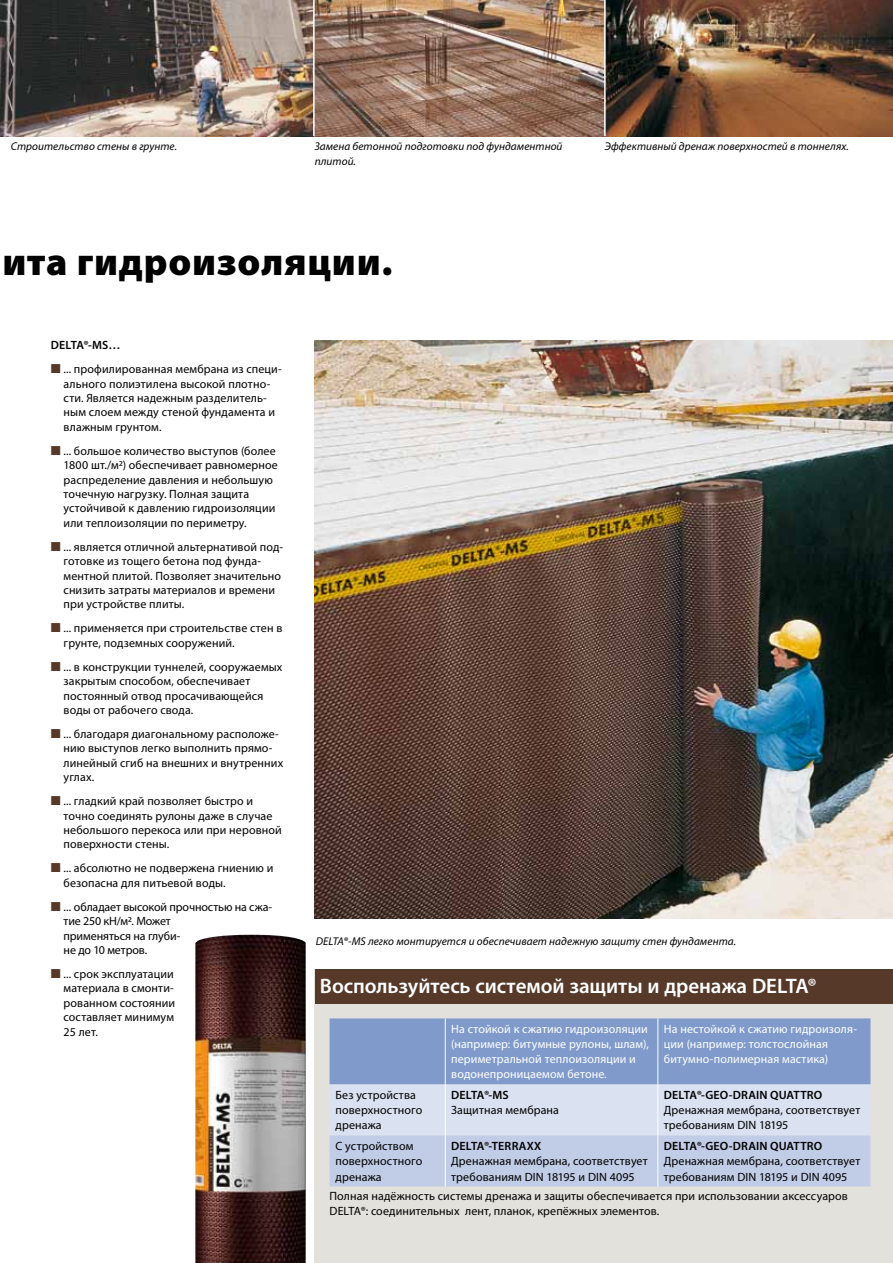
<style>
.page{position:relative;width:893px;height:1263px;background:#fff}
.page>*{position:absolute;margin:0;border:0;box-sizing:border-box;transform-origin:0 0}
.t1{font:900 39px "Myriad Pro";letter-spacing:.02em;color:#000}
.t2{font:600 21px "Myriad Pro";letter-spacing:-.005em;color:#fff}
.t3{font:12px/14.4px "Myriad Pro";letter-spacing:.01em;color:#000}
.t4{font:12px/15px "Myriad Pro";letter-spacing:.01em;color:#fff}
.t5{font:12px/14.4px "Myriad Pro";letter-spacing:-.01em;color:#000}
.t6{font:600 12px "Myriad Pro";letter-spacing:.01em;color:#000}
.t7{font:italic 11.25px/15px "Myriad Pro";letter-spacing:.005em;color:#000}
</style>
<div class="page">
<img style="left:606px;top:0;width:287px;height:136px">
<img style="left:0;top:0;width:313px;height:136px">
<img style="left:315px;top:340px;width:578px;height:578px">
<div style="left:315px;top:969px;width:578px;height:294px;background:#e2e1dc"></div>
<div style="left:316px;top:969px;width:577px;height:34px;background:#563928"></div>
<svg style="left:330px;top:1018px;width:540px;height:168px;background:#afbfde"></svg>
<hr style="left:445px;top:1018px;width:1px;height:66px;background:#fff">
<hr style="left:657px;top:1018px;width:1px;height:66px;background:#fff">
<hr style="left:445px;top:1084px;width:1px;height:51px;background:#fff">
<hr style="left:657px;top:1084px;width:1px;height:51px;background:#fff">
<hr style="left:445px;top:1135px;width:1px;height:51px;background:#fff">
<hr style="left:657px;top:1135px;width:1px;height:51px;background:#fff">
<img style="left:315px;top:0;width:289px;height:136px">
<img style="left:195px;top:935px;width:111px;height:328px">
<p class="t7" style="left:11px;top:138px;width:168px">Строительство стены в грунте.</p>
<p class="t7" style="left:315px;top:138px;width:249px">Замена бетонной подготовки под фундаментной плитой.</p>
<p class="t7" style="left:605px;top:138px;width:246px">Эффективный дренаж поверхностей в тоннелях.</p>
<h1 class="t1" style="left:2px;top:236px;width:392px">ита гидроизоляции.</h1>
<p class="t6" style="left:51px;top:337px;width:71px">DELTA®-MS…</p>
<p class="t3" style="left:63px;top:362px;width:220px">... профилированная мембрана из специ&shy;ального полиэтилена высокой плотно&shy;сти. Является надежным разделитель&shy;ным слоем между стеной фундамента и влажным грунтом.</p>
<p class="t3" style="left:63px;top:443px;width:216px">... большое количество выступов (более 1800 шт./м2) обеспечивает равномерное распределение давления и небольшую точечную нагрузку. Полная защита устойчивой к давлению гидроизоляции или теплоизоляции по периметру.</p>
<p class="t3" style="left:63px;top:539px;width:221px">... является отличной альтернативой под&shy;готовке из тощего бетона под фунда&shy;ментной плитой. Позволяет значительно снизить затраты материалов и времени при устройстве плиты.</p>
<p class="t3" style="left:63px;top:621px;width:221px">... применяется при строительстве стен в грунте, подземных сооружений.</p>
<p class="t3" style="left:63px;top:659px;width:221px">... в конструкции туннелей, сооружаемых закрытым способом, обеспечивает постоянный отвод просачивающейся воды от рабочего свода.</p>
<p class="t3" style="left:63px;top:727px;width:221px">... благодаря диагональному расположе&shy;нию выступов легко выполнить прямо&shy;линейный сгиб на внешних и внутренних углах.</p>
<p class="t3" style="left:63px;top:794px;width:220px">... гладкий край позволяет быстро и точно соединять рулоны даже в случае небольшого перекоса или при неровной поверхности стены.</p>
<p class="t3" style="left:63px;top:861px;width:211px">... абсолютно не подвержена гниению и безопасна для питьевой воды.</p>
<p class="t5" style="left:63px;top:899px;width:210px">... обладает высокой прочностью на сжа&shy;тие 250 кН/м2. Может<br>применяться на глуби-<br>не до 10 метров.</p>
<p class="t3" style="left:63px;top:967px;width:113px;text-align:justify">... срок эксплуатации материала в смонти&shy;рованном состоянии составляет минимум 25 лет.</p>
<p class="t7" style="left:316px;top:933px;width:422px">DELTA®-MS легко монтируется и обеспечивает надежную защиту стен фундамента.</p>
<h2 class="t2" style="left:320px;top:972px;width:498px">Воспользуйтесь системой защиты и дренажа DELTA®</h2>
<p class="t4" style="left:451px;top:1022px;width:199px">На стойкой к сжатию гидроизоляции (например: битумные рулоны, шлам), периметральной теплоизоляции и водонепроницаемом бетоне.</p>
<p class="t4" style="left:664px;top:1022px;width:195px">На нестойкой к сжатию гидроизоля&shy;ции (например: толстослойная битумно-полимерная мастика)</p>
<p class="t3" style="left:336px;top:1088px;width:88px;line-height:15px">Без устройства поверхностного дренажа</p>
<p class="t6" style="left:451px;top:1088px;width:59px">DELTA®-MS</p>
<p class="t6" style="left:664px;top:1088px;width:160px">DELTA®-GEO-DRAIN QUATTRO</p>
<p class="t3" style="left:664px;top:1103px;width:198px;line-height:15px">Дренажная мембрана, соответствует требованиям DIN 18195</p>
<p class="t3" style="left:451px;top:1103px;width:109px">Защитная мембрана</p>
<p class="t6" style="left:664px;top:1139px;width:160px">DELTA®-GEO-DRAIN QUATTRO</p>
<p class="t3" style="left:664px;top:1154px;width:198px;line-height:15px">Дренажная мембрана, соответствует требованиям DIN 18195 и DIN 4095</p>
<p class="t3" style="left:330px;top:1188px;width:520px;line-height:15px">Полная надёжность системы дренажа и защиты обеспечивается при использовании аксессуаров<br>DELTA®: соединительных лент, планок, крепёжных элементов.</p>
<p class="t3" style="left:336px;top:1139px;width:88px;line-height:15px">С устройством поверхностного дренажа</p>
<p class="t6" style="left:451px;top:1139px;width:92px">DELTA®-TERRAXX</p>
<p class="t3" style="left:451px;top:1154px;width:198px;line-height:15px">Дренажная мембрана, соответствует требованиям DIN 18195 и DIN 4095</p>
</div>
